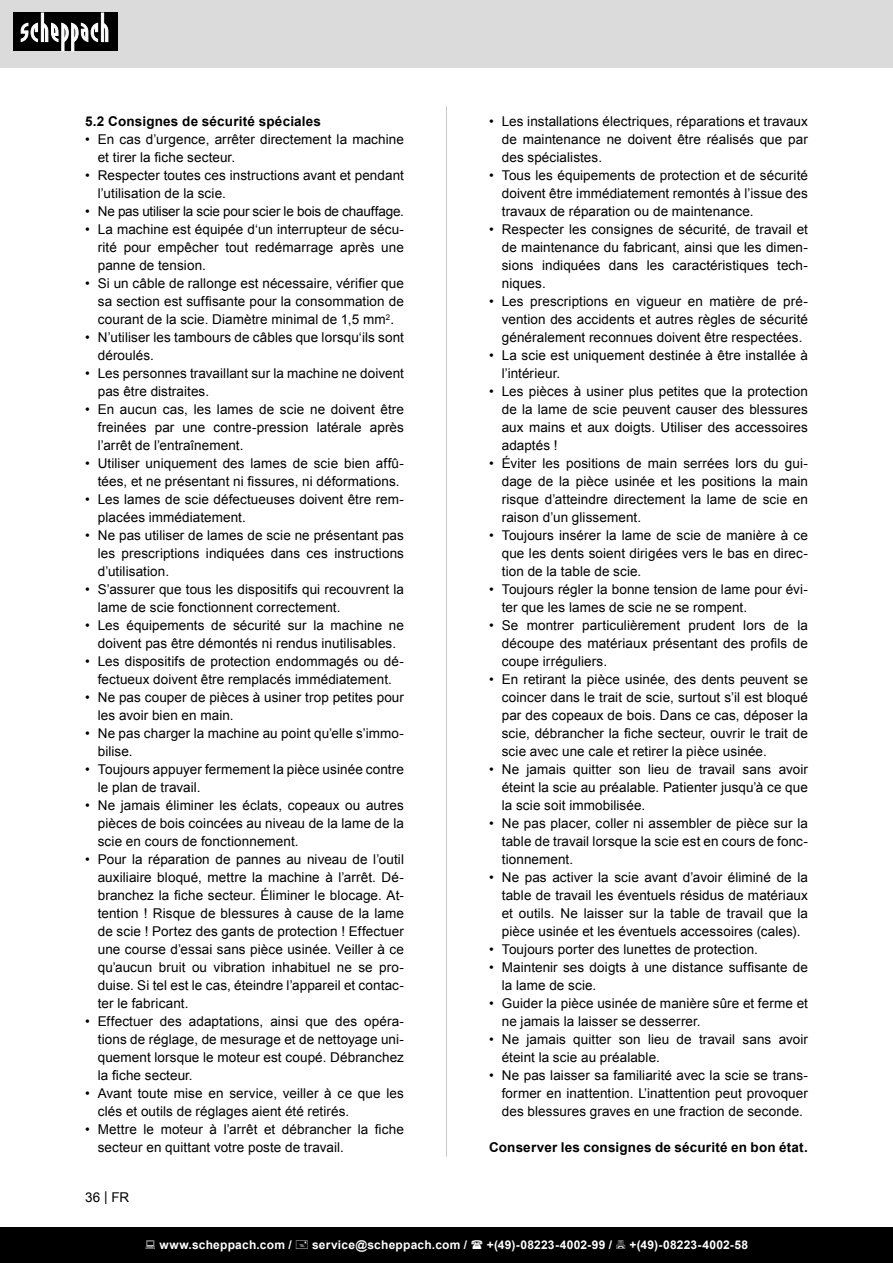
<style>
.page{position:relative;width:893px;height:1263px;background:#fff}
.page>*{position:absolute;margin:0;border:0;box-sizing:border-box;transform-origin:0 0}
.t1{font:13.5px/18px "Arial";letter-spacing:.005em;color:#000;text-align:justify}
.Grundtext_Bold{font:700 13.5px "Arial";letter-spacing:.015em;color:#000}
.Subheadline{font:700 13.5px "Arial";letter-spacing:.015em;color:#000}
.t2{font:700 12px "Arial";letter-spacing:.02em;color:#fff}
</style>
<div class="page">
<div style="left:0;top:0;width:893px;height:67px;background:#dbdbdb"></div>
<div style="left:0;top:1227px;width:893px;height:36px;background:#000"></div>
<div style="left:13px;top:13px;width:105px;height:38px;background:#000"></div>
<svg style="left:21px;top:13px;width:87px;height:38px"></svg>
<hr style="left:446px;top:106px;width:1px;height:1051px;background:#c7c7c7">
<p class="Subheadline" style="left:85px;top:112px;width:238px">5.2 Consignes de sécurité spéciales</p>
<p class="t1" style="left:98px;top:130px;width:308px;text-indent:-13px">• En cas d’urgence, arrêter directement la machine et tirer la fiche secteur.</p>
<p class="t1" style="left:98px;top:166px;width:308px;text-indent:-13px">• Respecter toutes ces instructions avant et pendant l’utilisation de la scie.</p>
<p class="t1" style="left:85px;top:202px;width:320px">• Ne pas utiliser la scie pour scier le bois de chauffage.</p>
<p class="t1" style="left:98px;top:220px;width:308px;text-indent:-13px">• La machine est équipée d‘un interrupteur de sécu&shy;rité pour empêcher tout redémarrage après une panne de tension.</p>
<p class="t1" style="left:98px;top:274px;width:308px;text-indent:-13px">• Si un câble de rallonge est nécessaire, vérifier que sa section est suffisante pour la consommation de courant de la scie. Diamètre minimal de 1,5 mm<sup>2</sup>.</p>
<p class="t1" style="left:98px;top:328px;width:308px;text-indent:-13px">• N’utiliser les tambours de câbles que lorsqu‘ils sont déroulés.</p>
<p class="t1" style="left:98px;top:364px;width:308px;text-indent:-13px">• Les personnes travaillant sur la machine ne doivent pas être distraites.</p>
<p class="t1" style="left:98px;top:400px;width:308px;text-indent:-13px">• En aucun cas, les lames de scie ne doivent être freinées par une contre-pression latérale après l’arrêt de l’entraînement.</p>
<p class="t1" style="left:98px;top:454px;width:308px;text-indent:-13px">• Utiliser uniquement des lames de scie bien affû&shy;tées, et ne présentant ni fissures, ni déformations.</p>
<p class="t1" style="left:98px;top:490px;width:308px;text-indent:-13px">• Les lames de scie défectueuses doivent être rem&shy;placées immédiatement.</p>
<p class="t1" style="left:98px;top:526px;width:308px;text-indent:-13px">• Ne pas utiliser de lames de scie ne présentant pas les prescriptions indiquées dans ces instructions d’utilisation.</p>
<p class="t1" style="left:98px;top:580px;width:308px;text-indent:-13px">• S’assurer que tous les dispositifs qui recouvrent la lame de scie fonctionnent correctement.</p>
<p class="t1" style="left:85px;top:616px;width:320px;text-align:center">• Les équipements de sécurité sur la machine ne doivent pas être démontés ni rendus inutilisables.</p>
<p class="t1" style="left:85px;top:652px;width:320px;text-align:center">• Les dispositifs de protection endommagés ou dé&shy;fectueux doivent être remplacés immédiatement.</p>
<p class="t1" style="left:98px;top:688px;width:308px;text-indent:-13px">• Ne pas couper de pièces à usiner trop petites pour les avoir bien en main.</p>
<p class="t1" style="left:98px;top:724px;width:308px;text-indent:-13px">• Ne pas charger la machine au point qu’elle s’immo&shy;bilise.</p>
<p class="t1" style="left:98px;top:760px;width:308px;text-indent:-13px">• Toujours appuyer fermement la pièce usinée contre le plan de travail.</p>
<p class="t1" style="left:98px;top:796px;width:308px;text-indent:-13px">• Ne jamais éliminer les éclats, copeaux ou autres pièces de bois coincées au niveau de la lame de la scie en cours de fonctionnement.</p>
<p class="t1" style="left:98px;top:850px;width:308px;text-indent:-13px">• Pour la réparation de pannes au niveau de l’outil auxiliaire bloqué, mettre la machine à l’arrêt. Dé&shy;branchez la fiche secteur. Éliminer le blocage. At&shy;tention ! Risque de blessures à cause de la lame de scie ! Portez des gants de protection ! Effectuer une course d’essai sans pièce usinée. Veiller à ce qu’aucun bruit ou vibration inhabituel ne se pro&shy;duise. Si tel est le cas, éteindre l’appareil et contac&shy;ter le fabricant.</p>
<p class="t1" style="left:98px;top:1012px;width:308px;text-indent:-13px">• Effectuer des adaptations, ainsi que des opéra&shy;tions de réglage, de mesurage et de nettoyage uni&shy;quement lorsque le moteur est coupé. Débranchez la fiche secteur.</p>
<p class="t1" style="left:98px;top:1084px;width:308px;text-indent:-13px">• Avant toute mise en service, veiller à ce que les clés et outils de réglages aient été retirés.</p>
<p class="t1" style="left:98px;top:1120px;width:308px;text-indent:-13px">• Mettre le moteur à l’arrêt et débrancher la fiche secteur en quittant votre poste de travail.</p>
<p class="t1" style="left:85px;top:1188px;width:46px">36 | FR</p>
<p class="t1" style="left:502px;top:112px;width:308px;text-indent:-13px">• Les installations électriques, réparations et travaux de maintenance ne doivent être réalisés que par des spécialistes.</p>
<p class="t1" style="left:502px;top:166px;width:308px;text-indent:-13px">• Tous les équipements de protection et de sécurité doivent être immédiatement remontés à l’issue des travaux de réparation ou de maintenance.</p>
<p class="t1" style="left:502px;top:220px;width:308px;text-indent:-13px">• Respecter les consignes de sécurité, de travail et de maintenance du fabricant, ainsi que les dimen&shy;sions indiquées dans les caractéristiques tech&shy;niques.</p>
<p class="t1" style="left:502px;top:292px;width:308px;text-indent:-13px">• Les prescriptions en vigueur en matière de pré&shy;vention des accidents et autres règles de sécurité généralement reconnues doivent être respectées.</p>
<p class="t1" style="left:502px;top:346px;width:308px;text-indent:-13px">• La scie est uniquement destinée à être installée à l’intérieur.</p>
<p class="t1" style="left:502px;top:382px;width:308px;text-indent:-13px">• Les pièces à usiner plus petites que la protection de la lame de scie peuvent causer des blessures aux mains et aux doigts. Utiliser des accessoires adaptés !</p>
<p class="t1" style="left:502px;top:454px;width:308px;text-indent:-13px">• Éviter les positions de main serrées lors du gui&shy;dage de la pièce usinée et les positions la main risque d’atteindre directement la lame de scie en raison d’un glissement.</p>
<p class="t1" style="left:502px;top:526px;width:308px;text-indent:-13px">• Toujours insérer la lame de scie de manière à ce que les dents soient dirigées vers le bas en direc&shy;tion de la table de scie.</p>
<p class="t1" style="left:502px;top:580px;width:308px;text-indent:-13px">• Toujours régler la bonne tension de lame pour évi&shy;ter que les lames de scie ne se rompent.</p>
<p class="t1" style="left:502px;top:616px;width:308px;text-indent:-13px">• Se montrer particulièrement prudent lors de la découpe des matériaux présentant des profils de coupe irréguliers.</p>
<p class="t1" style="left:502px;top:670px;width:308px;text-indent:-13px">• En retirant la pièce usinée, des dents peuvent se coincer dans le trait de scie, surtout s’il est bloqué par des copeaux de bois. Dans ce cas, déposer la scie, débrancher la fiche secteur, ouvrir le trait de scie avec une cale et retirer la pièce usinée.</p>
<p class="t1" style="left:502px;top:760px;width:308px;text-indent:-13px">• Ne jamais quitter son lieu de travail sans avoir éteint la scie au préalable. Patienter jusqu’à ce que la scie soit immobilisée.</p>
<p class="t1" style="left:502px;top:814px;width:308px;text-indent:-13px">• Ne pas placer, coller ni assembler de pièce sur la table de travail lorsque la scie est en cours de fonc&shy;tionnement.</p>
<p class="t1" style="left:502px;top:868px;width:308px;text-indent:-13px">• Ne pas activer la scie avant d’avoir éliminé de la table de travail les éventuels résidus de matériaux et outils. Ne laisser sur la table de travail que la pièce usinée et les éventuels accessoires (cales).</p>
<p class="t1" style="left:489px;top:940px;width:270px">• Toujours porter des lunettes de protection.</p>
<p class="t1" style="left:502px;top:958px;width:308px;text-indent:-13px">• Maintenir ses doigts à une distance suffisante de la lame de scie.</p>
<p class="t1" style="left:502px;top:994px;width:308px;text-indent:-13px">• Guider la pièce usinée de manière sûre et ferme et ne jamais la laisser se desserrer.</p>
<p class="t1" style="left:502px;top:1030px;width:308px;text-indent:-13px">• Ne jamais quitter son lieu de travail sans avoir éteint la scie au préalable.</p>
<p class="t1" style="left:502px;top:1066px;width:308px;text-indent:-13px">• Ne pas laisser sa familiarité avec la scie se trans&shy;former en inattention. L’inattention peut provoquer des blessures graves en une fraction de seconde.</p>
<p class="Grundtext_Bold" style="left:489px;top:1138px;width:320px">Conserver les consignes de sécurité en bon état.</p>
<p class="t2" style="left:159px;top:1236px;width:134px">www.scheppach.com /</p>
<p class="t2" style="left:312px;top:1236px;width:157px">service@scheppach.com /</p>
<p class="t2" style="left:487px;top:1236px;width:127px">+(49)-08223-4002-99 /</p>
<p class="t2" style="left:629px;top:1236px;width:120px">+(49)-08223-4002-58</p>
</div>
